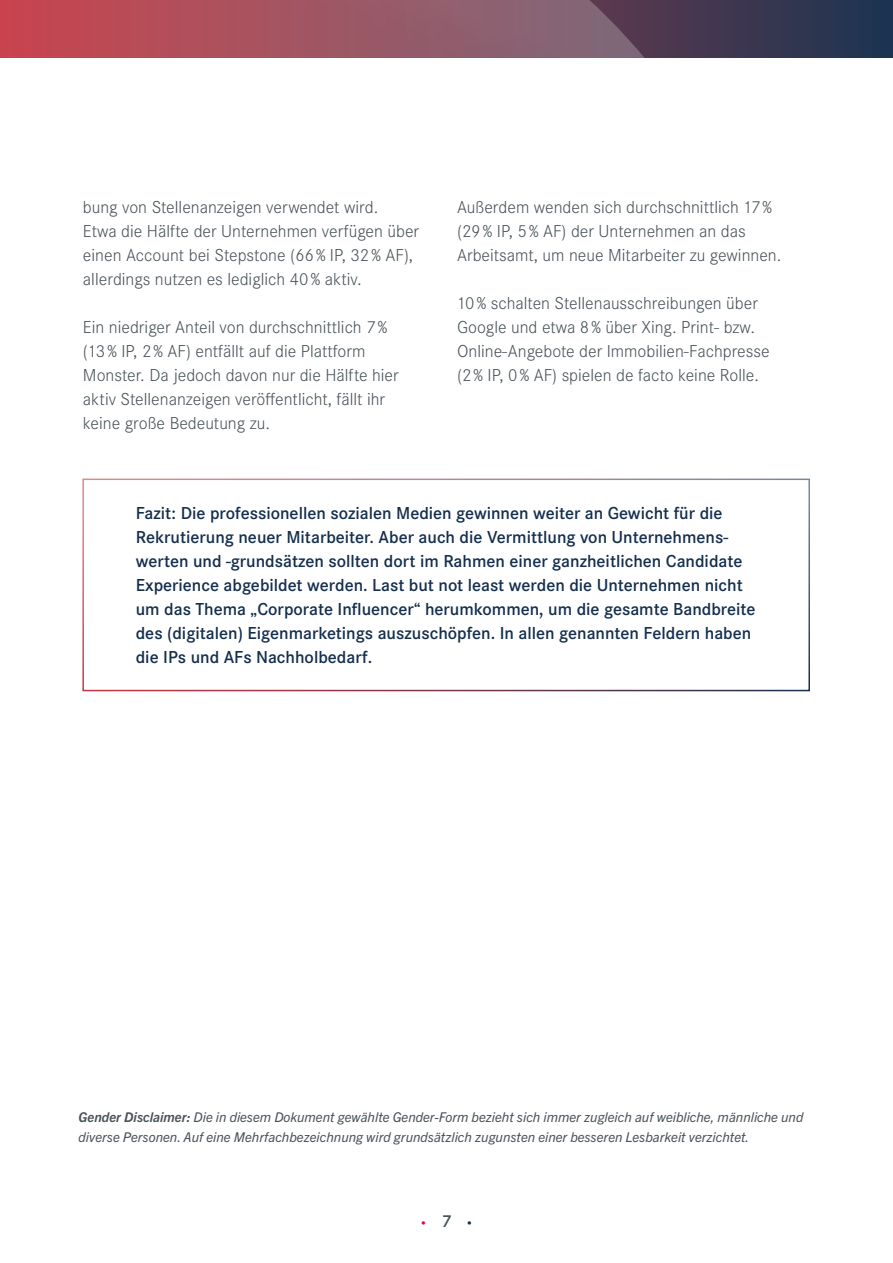
<style>
.page{position:relative;width:893px;height:1263px;background:#fff}
.page>*{position:absolute;margin:0;border:0;box-sizing:border-box;transform-origin:0 0}
.t1{font:300 18px/24px "Corporate SOT";color:#485358}
.t2{font:600 18px/24px "Corporate SOT";color:#142e4d}
.t3{font:italic 13.5px/19.5px "Trade Gothic Next LT Pro";color:#485358}
.t4{font:600 12px "Corporate SOT";color:#e30047}
.s1{font-weight:700}
.s2{font-size:18px;color:#485358}
.s3{color:#142e4d}
</style>
<div class="page">
<div style="left:1px;top:1px;width:891px;height:57px;background:#273551"></div>
<svg style="left:1px;top:1px;width:787px;height:57px;background:#8e4f5f"></svg>
<div style="left:82px;top:479px;width:728px;height:212px;border:2px solid #fff"></div>
<p class="t1" style="left:83px;top:196px;width:338px">bung von Stellenanzeigen verwendet wird.<br>Etwa die Hälfte der Unternehmen verfügen über einen Account bei Stepstone (66% IP, 32% AF), allerdings nutzen es lediglich 40% aktiv.</p>
<p class="t1" style="left:83px;top:316px;width:317px">Ein niedriger Anteil von durchschnittlich 7% (13% IP, 2% AF) entfällt auf die Plattform Monster. Da jedoch davon nur die Hälfte hier aktiv Stellenanzeigen veröffentlicht, fällt ihr keine große Bedeutung zu.</p>
<p class="t1" style="left:457px;top:196px;width:326px">Außerdem wenden sich durchschnittlich 17% (29% IP, 5% AF) der Unternehmen an das<br>Arbeitsamt, um neue Mitarbeiter zu gewinnen.</p>
<p class="t1" style="left:457px;top:291px;width:314px">10% schalten Stellenausschreibungen über Google und etwa 8% über Xing. Print- bzw.<br>Online-Angebote der Immobilien-Fachpresse (2% IP, 0% AF) spielen de facto keine Rolle.</p>
<p class="t2" style="left:136px;top:502px;width:621px">Fazit: Die professionellen sozialen Medien gewinnen weiter an Gewicht für die Rekrutierung neuer Mitarbeiter. Aber auch die Vermittlung von Unternehmens&shy;werten und -grundsätzen sollten dort im Rahmen einer ganzheitlichen Candidate Experience abgebildet werden. Last but not least werden die Unternehmen nicht um das Thema „Corporate Influencer“ herumkommen, um die gesamte Bandbreite des (digitalen) Eigenmarketings auszuschöpfen. In allen genannten Feldern haben die IPs und AFs Nachholbedarf.</p>
<p class="t3" style="left:79px;top:1107px;width:726px"><span class="s1">Gender Disclaimer:</span> Die in diesem Dokument gewählte Gender-Form bezieht sich immer zugleich auf weibliche, männliche und diverse Personen. Auf eine Mehrfachbezeichnung wird grundsätzlich zugunsten einer besseren Lesbarkeit verzichtet.</p>
<p class="t4" style="left:419px;top:1216px;width:56px">•<span class="s2">7</span><span class="s3">•</span></p>
</div>
